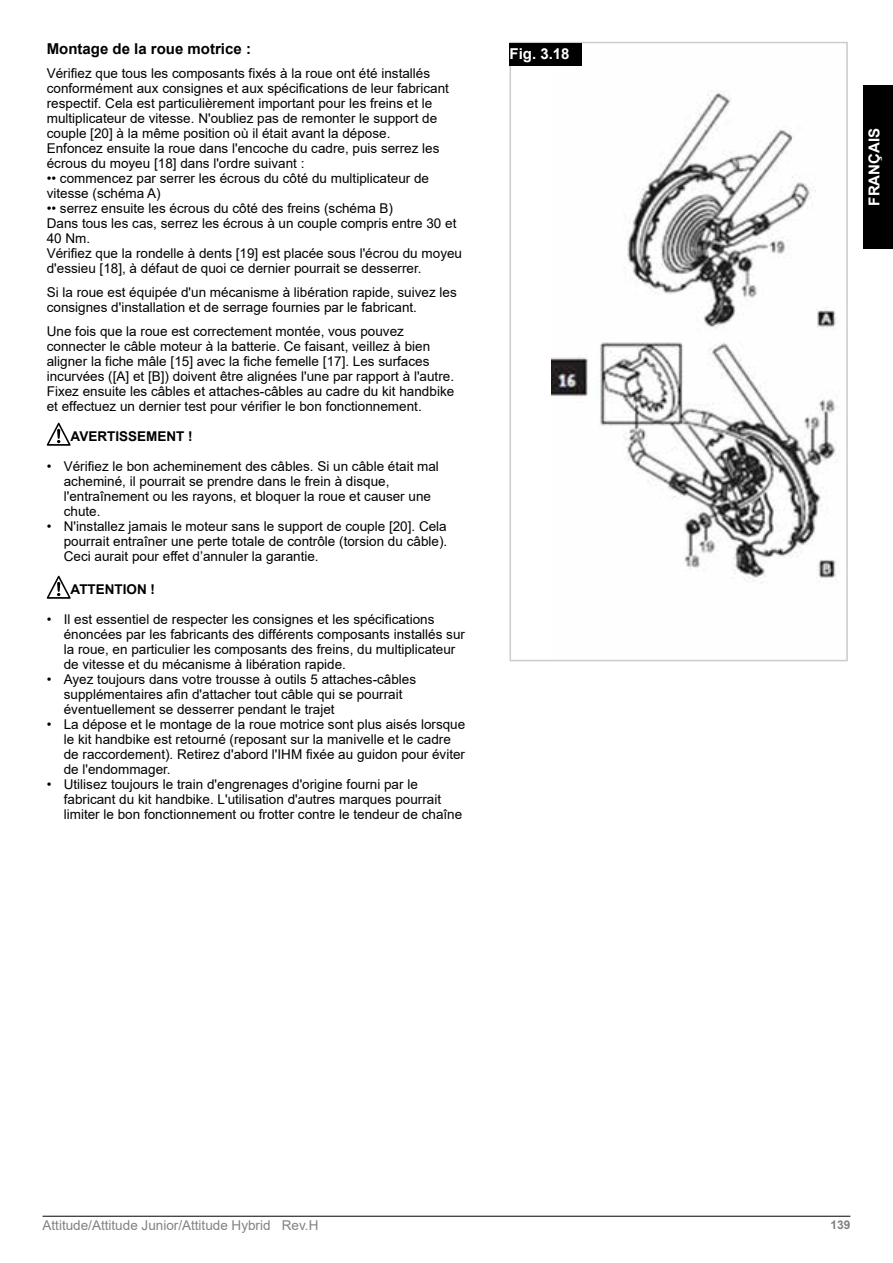
<style>
.page{position:relative;width:893px;height:1263px;background:#fff}
.page>*{position:absolute;margin:0;border:0;box-sizing:border-box;transform-origin:0 0}
.t1{font:700 15px "Arial";color:#000}
.t2{font:700 15px "Arial";color:#fff}
.t3{font:13.5px/15px "Arial";color:#000}
.t4{font:13.5px "Arial";color:#808285}
.t5{font:700 13.5px "Arial";color:#000}
.t6{font:700 12px "Arial";color:#808285}
</style>
<div class="page">
<div style="left:863px;top:85px;width:30px;height:164px;background:#000"></div>
<hr style="left:43px;top:1216px;width:807px;height:1px;background:#000">
<svg style="left:47px;top:423px;width:24px;height:23px"></svg>
<svg style="left:47px;top:576px;width:24px;height:23px"></svg>
<img style="left:552px;top:65px;width:286px;height:518px">
<div style="left:509px;top:42px;width:339px;height:619px;border:2px solid #ccc"></div>
<div style="left:509px;top:43px;width:73px;height:22px;background:#000"></div>
<p class="t1" style="left:47px;top:38px;width:206px">Montage de la roue motrice :</p>
<p class="t3" style="left:47px;top:66px;width:404px">Vérifiez que tous les composants fixés à la roue ont été installés conformément aux consignes et aux spécifications de leur fabricant respectif. Cela est particulièrement important pour les freins et le multiplicateur de vitesse. N'oubliez pas de remonter le support de couple [20] à la même position où il était avant la dépose.<br>Enfoncez ensuite la roue dans l'encoche du cadre, puis serrez les écrous du moyeu [18] dans l'ordre suivant :</p>
<p class="t3" style="left:47px;top:171px;width:384px">•• commencez par serrer les écrous du côté du multiplicateur de vitesse (schéma A)</p>
<p class="t3" style="left:47px;top:201px;width:417px">•• serrez ensuite les écrous du côté des freins (schéma B)<br>Dans tous les cas, serrez les écrous à un couple compris entre 30 et 40 Nm.<br>Vérifiez que la rondelle à dents [19] est placée sous l'écrou du moyeu d'essieu [18], à défaut de quoi ce dernier pourrait se desserrer.</p>
<p class="t3" style="left:47px;top:285px;width:412px">Si la roue est équipée d'un mécanisme à libération rapide, suivez les consignes d'installation et de serrage fournies par le fabricant.</p>
<p class="t3" style="left:47px;top:324px;width:409px">Une fois que la roue est correctement montée, vous pouvez connecter le câble moteur à la batterie. Ce faisant, veillez à bien aligner la fiche mâle [15] avec la fiche femelle [17]. Les surfaces incurvées ([A] et [B]) doivent être alignées l'une par rapport à l'autre.<br>Fixez ensuite les câbles et attaches-câbles au cadre du kit handbike et effectuez un dernier test pour vérifier le bon fonctionnement.</p>
<p class="t5" style="left:71px;top:427px;width:124px">AVERTISSEMENT !</p>
<p class="t3" style="left:64px;top:459px;width:377px;text-indent:-17px">• Vérifiez le bon acheminement des câbles. Si un câble était mal acheminé, il pourrait se prendre dans le frein à disque, l'entraînement ou les rayons, et bloquer la roue et causer une chute.</p>
<p class="t3" style="left:64px;top:519px;width:385px;text-align:justify;text-indent:-17px">• N'installez jamais le moteur sans le support de couple [20]. Cela pourrait entraîner une perte totale de contrôle (torsion du câble).<br>Ceci aurait pour effet d’annuler la garantie.</p>
<p class="t5" style="left:71px;top:580px;width:86px">ATTENTION !</p>
<p class="t3" style="left:64px;top:612px;width:403px;text-indent:-17px">• Il est essentiel de respecter les consignes et les spécifications énoncées par les fabricants des différents composants installés sur la roue, en particulier les composants des freins, du multiplicateur de vitesse et du mécanisme à libération rapide.</p>
<p class="t3" style="left:64px;top:672px;width:354px;text-indent:-17px">• Ayez toujours dans votre trousse à outils 5 attaches-câbles supplémentaires afin d'attacher tout câble qui se pourrait éventuellement se desserrer pendant le trajet</p>
<p class="t3" style="left:64px;top:717px;width:403px;text-indent:-17px">• La dépose et le montage de la roue motrice sont plus aisés lorsque le kit handbike est retourné (reposant sur la manivelle et le cadre de raccordement). Retirez d'abord l'IHM fixée au guidon pour éviter de l'endommager.</p>
<p class="t3" style="left:64px;top:777px;width:400px;text-indent:-17px">• Utilisez toujours le train d'engrenages d'origine fourni par le fabricant du kit handbike. L'utilisation d'autres marques pourrait limiter le bon fonctionnement ou frotter contre le tendeur de chaîne</p>
<p class="t2" style="left:509px;top:44px;width:62px">Fig. 3.18</p>
<p class="t2" style="left:864px;top:206px;width:79px;rotate:-90deg">FRANÇAIS</p>
<p class="t4" style="left:43px;top:1216px;width:277px">Attitude/Attitude Junior/Attitude Hybrid Rev.H</p>
<p class="t6" style="left:830px;top:1216px;width:22px">139</p>
</div>
